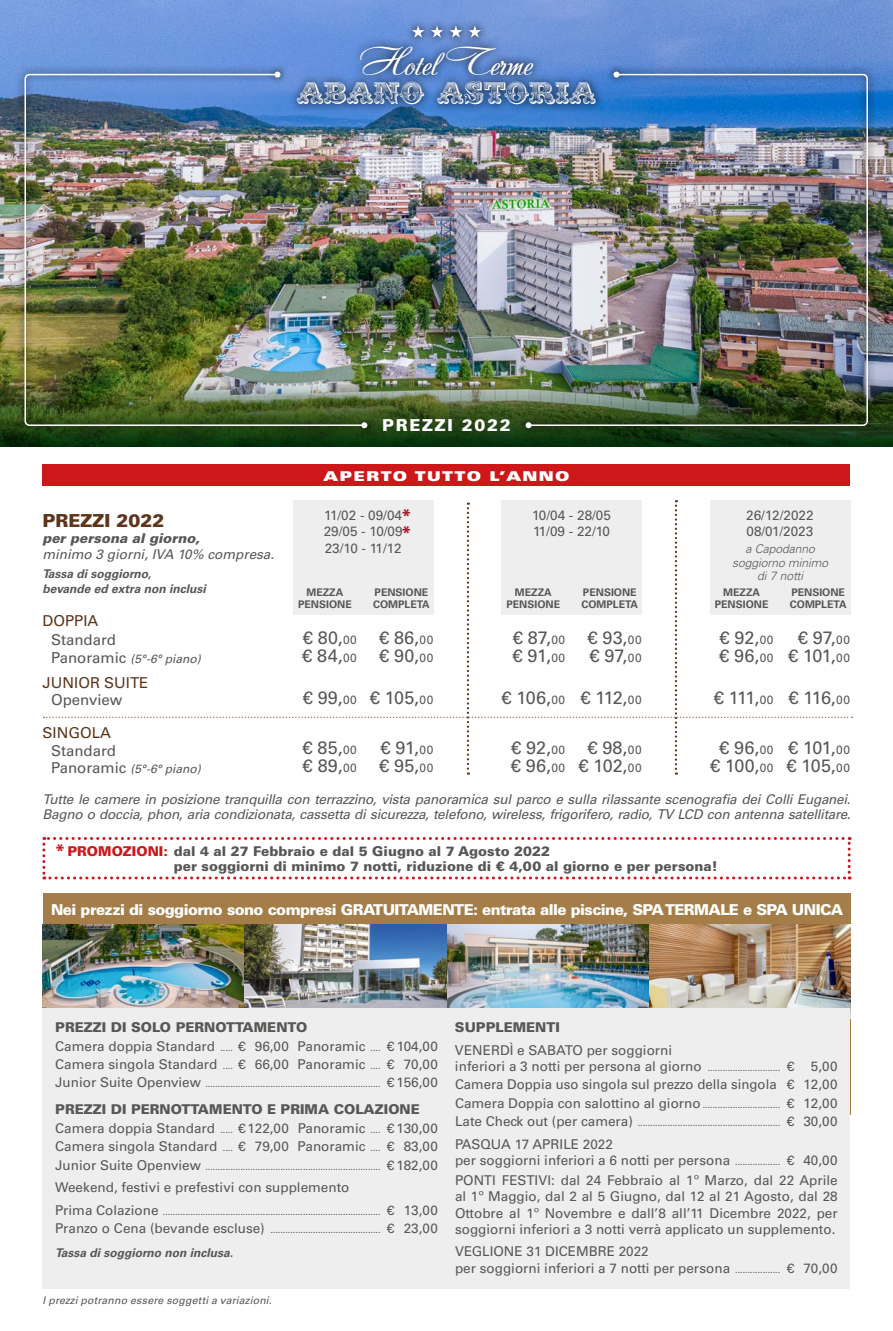
<style>
.page{position:relative;width:893px;height:1331px;background:#fff}
.page>*{position:absolute;margin:0;border:0;box-sizing:border-box;transform-origin:0 0}
.t1{font:37.8px "Andantinoscript";letter-spacing:-.03em;color:#fff}
.t2{font:26.55px "JF Ringmaster";color:#fff}
.t3{font:18px/17.9px "Univers LT Std";color:#575755}
.t4{font:900 18px "Univers LT Std";color:#5c351b}
.t5{font:700 18px "Univers LT Std";color:#a91729}
.t6{font:700 18px "Univers LT Std";color:#cd1719}
.t7{font:900 16.5px "Univers LT Std";letter-spacing:.1em;color:#fff}
.t8{font:900 15px "Univers LT Std";letter-spacing:-.04em;color:#fff}
.t9{font:15px "Univers LT Std";color:#575755}
.t10{font:15px "Univers LT Std";color:#5c351b}
.t11{font:13.5px/16.2px "Univers LT Std";color:#575755}
.t12{font:italic 13.5px/15px "Univers LT Std";letter-spacing:-.02em;color:#575755}
.t13{font:900 13.5px/15px "Univers LT Std";color:#575755}
.t14{font:italic 13.5px "Univers LT Std";color:#575755}
.t15{font:italic 900 13.5px "Univers LT Std";color:#575755}
.t16{font:13.5px "Univers LT Std X Black Ex";letter-spacing:.1em;color:#fff}
.t17{font:italic 700 12px/14.4px "Univers LT Std";color:#575755}
.t18{font:italic 12px "Univers LT Std";color:#575755}
.t19{font:italic 300 12px/13.5px "Univers LT Std";color:#575755;text-align:center}
.t20{font:700 10.5px/12px "Univers LT Std";color:#575755;text-align:center}
.t21{font:italic 10.5px "Univers LT Std";letter-spacing:.015em;color:#575755}
.t22{font:9px/18.5px "Univers LT Std";color:#575755}
.s1{font-style:normal;font-size:15px}
.s2{font-size:12px}
.s3{color:#cd1719}
.s4{font-weight:900}
.s5{font-size:9px}
.s6{font-size:13.5px}
</style>
<div class="page">
<img style="left:0;top:0;width:893px;height:379px">
<img style="left:0;top:379px;width:893px;height:67px">
<div style="left:43px;top:893px;width:807px;height:221px;background:#a47d48"></div>
<img style="left:42px;top:925px;width:404px;height:97px">
<img style="left:446px;top:925px;width:404px;height:83px">
<div style="left:43px;top:1008px;width:807px;height:280px;background:#eee"></div>
<svg style="left:44px;top:500px;width:808px;height:275px"></svg>
<svg style="left:42px;top:837px;width:809px;height:42px"></svg>
<div style="left:43px;top:465px;width:807px;height:21px;background:#cd1719"></div>
<svg style="left:289px;top:18px;width:316px;height:95px;background:#5880c3"></svg>
<svg style="left:412px;top:26px;width:12px;height:12px"></svg>
<svg style="left:431px;top:26px;width:12px;height:12px"></svg>
<svg style="left:450px;top:26px;width:12px;height:12px"></svg>
<svg style="left:468px;top:26px;width:13px;height:12px"></svg>
<img style="left:518px;top:64px;width:358px;height:372px">
<img style="left:527px;top:73px;width:342px;height:354px">
<svg style="left:526px;top:422px;width:6px;height:6px"></svg>
<svg style="left:613px;top:72px;width:6px;height:6px"></svg>
<img style="left:16px;top:64px;width:359px;height:372px">
<img style="left:24px;top:73px;width:342px;height:354px">
<svg style="left:274px;top:72px;width:6px;height:6px"></svg>
<svg style="left:361px;top:422px;width:6px;height:6px"></svg>
<h1 class="t1" style="left:359px;top:37px;width:176px">Hotel Terme</h1>
<h2 class="t2" style="left:297px;top:77px;width:301px">ABANo ASTORIA</h2>
<p class="t7" style="left:382px;top:415px;width:130px">PREZZI 2022</p>
<h3 class="t4" style="left:42px;top:509px;width:124px">PREZZI 2022</h3>
<p class="t15" style="left:42px;top:530px;width:159px">per persona al giorno,</p>
<p class="t14" style="left:42px;top:547px;width:233px">minimo 3 giorni, IVA 10% compresa.</p>
<p class="t17" style="left:42px;top:567px;width:165px">Tassa di soggiorno,<br>bevande ed extra non inclusi</p>
<p class="t10" style="left:43px;top:612px;width:57px">DOPPIA</p>
<p class="t9" style="left:51px;top:631px;width:67px">Standard</p>
<p class="t18" style="left:51px;top:652px;width:151px"><span class="s1">Panoramic</span> (5°-6° piano)</p>
<p class="t10" style="left:43px;top:674px;width:107px">JUNIOR SUITE</p>
<p class="t16" style="left:324px;top:469px;width:247px">APERTO TUTTO L’ANNO</p>
<h3 class="t5" style="left:401px;top:505px;width:12px">*</h3>
<p class="t11" style="left:324px;top:507px;width:80px;text-align:justify">11/02 - 09/04<br>29/05 - 10/09<br>23/10 - 11/12</p>
<p class="t11" style="left:532px;top:507px;width:80px">10/04 - 28/05<br>11/09 - 22/10</p>
<h3 class="t5" style="left:401px;top:522px;width:12px">*</h3>
<p class="t20" style="left:373px;top:586px;width:58px;text-align:left">PENSIONE<br>COMPLETA</p>
<p class="t20" style="left:581px;top:586px;width:58px;text-align:left">PENSIONE<br>COMPLETA</p>
<p class="t20" style="left:298px;top:586px;width:55px">MEZZA<br>PENSIONE</p>
<p class="t20" style="left:506px;top:586px;width:55px">MEZZA<br>PENSIONE</p>
<p class="t11" style="left:746px;top:507px;width:69px">26/12/2022<br>08/01/2023</p>
<p class="t19" style="left:732px;top:542px;width:98px">a Capodanno soggiorno minimo di 7 notti</p>
<p class="t20" style="left:715px;top:586px;width:55px">MEZZA<br>PENSIONE</p>
<p class="t20" style="left:790px;top:586px;width:58px;text-align:left">PENSIONE<br>COMPLETA</p>
<h3 class="t3" style="left:302px;top:629px;width:56px">€ 80,<span class="s2">00 </span>€ 84,<span class="s2">00</span></h3>
<h3 class="t3" style="left:512px;top:629px;width:54px">€ 87,<span class="s2">00 </span>€ 91,<span class="s2">00</span></h3>
<h3 class="t3" style="left:719px;top:629px;width:56px">€ 92,<span class="s2">00 </span>€ 96,<span class="s2">00</span></h3>
<h3 class="t3" style="left:379px;top:629px;width:56px">€ 86,<span class="s2">00 </span>€ 90,<span class="s2">00</span></h3>
<h3 class="t3" style="left:587px;top:629px;width:56px">€ 93,<span class="s2">00 </span>€ 97,<span class="s2">00</span></h3>
<h3 class="t3" style="left:788px;top:629px;width:63px;text-align:center">€ 97,<span class="s2">00 </span>€ 101,<span class="s2">00</span></h3>
<p class="t9" style="left:51px;top:691px;width:73px">Openview</p>
<h3 class="t3" style="left:303px;top:689px;width:132px">€ 99,<span class="s2">00</span> € 105,<span class="s2">00</span></h3>
<h3 class="t3" style="left:502px;top:689px;width:142px">€ 106,<span class="s2">00</span> € 112,<span class="s2">00</span></h3>
<h3 class="t3" style="left:714px;top:689px;width:138px">€ 111,<span class="s2">00</span> € 116,<span class="s2">00</span></h3>
<p class="t10" style="left:43px;top:724px;width:70px">SINGOLA</p>
<p class="t9" style="left:51px;top:741px;width:67px">Standard</p>
<h3 class="t3" style="left:303px;top:739px;width:56px">€ 85,<span class="s2">00</span></h3>
<h3 class="t3" style="left:381px;top:739px;width:54px">€ 91,<span class="s2">00</span></h3>
<h3 class="t3" style="left:511px;top:739px;width:132px">€ 92,<span class="s2">00</span> € 98,<span class="s2">00</span></h3>
<h3 class="t3" style="left:719px;top:739px;width:132px">€ 96,<span class="s2">00</span> € 101,<span class="s2">00</span></h3>
<p class="t18" style="left:51px;top:762px;width:151px"><span class="s1">Panoramic</span> (5°-6° piano)</p>
<h3 class="t3" style="left:303px;top:757px;width:132px">€ 89,<span class="s2">00</span> € 95,<span class="s2">00</span></h3>
<h3 class="t3" style="left:511px;top:757px;width:132px">€ 96,<span class="s2">00</span> € 102,<span class="s2">00</span></h3>
<h3 class="t3" style="left:710px;top:757px;width:141px">€ 100,<span class="s2">00</span> € 105,<span class="s2">00</span></h3>
<p class="t12" style="left:42px;top:792px;width:810px">Tutte le camere in posizione tranquilla con terrazzino, vista panoramica sul parco e sulla rilassante scenografia dei Colli Euganei.<br>Bagno o doccia, phon, aria condizionata, cassetta di sicurezza, telefono, wireless, frigorifero, radio, TV LCD con antenna satellitare.</p>
<h3 class="t6" style="left:55px;top:840px;width:12px">*</h3>
<p class="t13" style="left:174px;top:843px;width:546px;text-indent:-106px"><span class="s3">PROMOZIONI:</span> dal 4 al 27 Febbraio e dal 5 Giugno al 7 Agosto 2022<br>per soggiorni di minimo 7 notti, riduzione di € 4,00 al giorno e per persona!</p>
<p class="t8" style="left:51px;top:900px;width:794px">Nei prezzi di soggiorno sono compresi GRATUITAMENTE: entrata alle piscine, SPA TERMALE e SPA UNICA</p>
<p class="t11" style="left:55px;top:1018px;width:384px;line-height:18.5px"><span class="s4">PREZZI DI SOLO PERNOTTAMENTO<br></span>Camera doppia Standard <span class="s5">.....</span> € 96,00 Panoramic <span class="s5">....</span> € 104,00<br>Camera singola Standard <span class="s5">....</span> € 66,00 Panoramic <span class="s5">....</span> € 70,00</p>
<p class="t22" style="left:55px;top:1075px;width:384px"><span class="s6">Junior Suite Openview</span> ...................................................................... <span class="s6">€ 156,00</span></p>
<p class="t11" style="left:55px;top:1100px;width:384px;line-height:18.5px"><span class="s4">PREZZI DI PERNOTTAMENTO E PRIMA COLAZIONE<br></span>Camera doppia Standard <span class="s5">.....</span> € 122,00 Panoramic <span class="s5">....</span> € 130,00<br>Camera singola Standard <span class="s5">....</span> € 79,00 Panoramic <span class="s5">....</span> € 83,00</p>
<p class="t22" style="left:55px;top:1157px;width:384px"><span class="s6">Junior Suite Openview</span> ...................................................................... <span class="s6">€ 182,00</span></p>
<p class="t11" style="left:55px;top:1179px;width:296px">Weekend, festivi e prefestivi con supplemento</p>
<p class="t22" style="left:55px;top:1202px;width:384px"><span class="s6">Prima Colazione</span> ....................................................................................... <span class="s6">€ 13,00<br>Pranzo o Cena (bevande escluse)</span> ............................................ <span class="s6">€ 23,00</span></p>
<p class="t17" style="left:55px;top:1246px;width:179px">Tassa di soggiorno non inclusa.</p>
<p class="t21" style="left:43px;top:1294px;width:231px">I prezzi potranno essere soggetti a variazioni.</p>
<p class="t13" style="left:455px;top:1020px;width:106px">SUPPLEMENTI</p>
<p class="t11" style="left:455px;top:1042px;width:384px">VENERDÌ e SABATO per soggiorni<br>inferiori a 3 notti per persona al giorno <span class="s5">.............................</span> € 5,00</p>
<p class="t11" style="left:455px;top:1075px;width:384px;line-height:18.3px">Camera Doppia uso singola sul prezzo della singola € 12,00<br>Camera Doppia con salottino al giorno <span class="s5">...............................</span> € 12,00</p>
<p class="t22" style="left:455px;top:1114px;width:384px"><span class="s6">Late Check out (per camera)</span> ......................................................... <span class="s6">€ 30,00</span></p>
<p class="t11" style="left:455px;top:1136px;width:384px">PASQUA 17 APRILE 2022<br>per soggiorni inferiori a 6 notti per persona <span class="s5">..................</span> € 40,00</p>
<p class="t11" style="left:455px;top:1172px;width:384px;text-align:justify">PONTI FESTIVI: dal 24 Febbraio al 1º Marzo, dal 22 Aprile al 1º Maggio, dal 2 al 5 Giugno, dal 12 al 21 Agosto, dal 28<br>Ottobre al 1º Novembre e dall’8 all’11 Dicembre 2022, per soggiorni inferiori a 3 notti verrà applicato un supplemento.</p>
<p class="t11" style="left:455px;top:1243px;width:384px">VEGLIONE 31 DICEMBRE 2022<br>per soggiorni inferiori a 7 notti per persona <span class="s5">..................</span> € 70,00</p>
</div>
